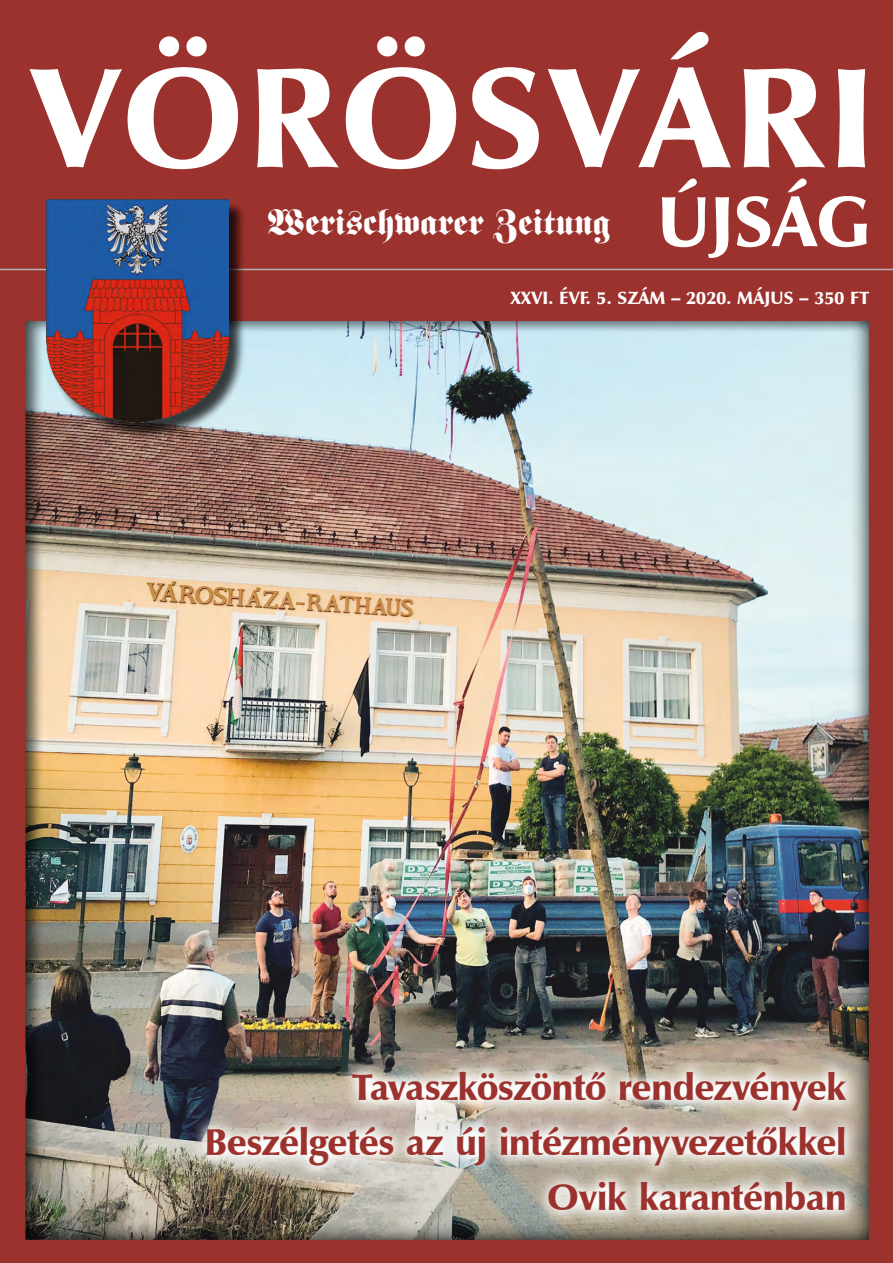
<style>
.page{position:relative;width:893px;height:1263px;background:#fff}
.page>*{position:absolute;margin:0;border:0;box-sizing:border-box;transform-origin:0 0}
.t1{font:144px "H Zapf Humanist 601 Ultra BT";letter-spacing:.035em;color:#fff}
.t2{font:37.5px/55.1px "H Zapf Humanist 601 Ultra BT";letter-spacing:-.02em;color:#9c322e;text-align:right}
.t3{font:36px "H Frankenstein";color:#fff}
.t4{font:18px "H Zapf Humanist 601 Ultra BT";letter-spacing:.01em;color:#fff}
.s1{font-family:"H Zapf Humanist 601 Ultra BT";font-size:72px}
</style>
<div class="page">
<img style="left:0;top:320px;width:893px;height:943px">
<div style="left:0;top:0;width:893px;height:320px;background:#9c322e"></div>
<hr style="left:0;top:269px;width:893px;height:1px;background:#b3b2b2">
<div style="left:49px;top:201px;width:198px;height:240px;background:#000;opacity:.75"></div>
<img style="left:46px;top:199px;width:182px;height:223px">
<svg style="left:191px;top:1056px;width:671px;height:170px"></svg>
<h1 class="t1" style="left:32px;top:29px;width:845px">VÖRÖSVÁRI</h1>
<p class="t3" style="left:268px;top:202px;width:604px">Werischwarer Zeitung <span class="s1">ÚJSÁG</span></p>
<p class="t4" style="left:510px;top:286px;width:360px">XXVI. ÉVF. 5. SZÁM – 2020. MÁJUS – 350 FT</p>
<p class="t2" style="left:205px;top:1060px;width:644px">Tavaszköszöntő rendezvények<br>Beszélgetés az új intézményvezetőkkel<br>Ovik karanténban</p>
</div>
